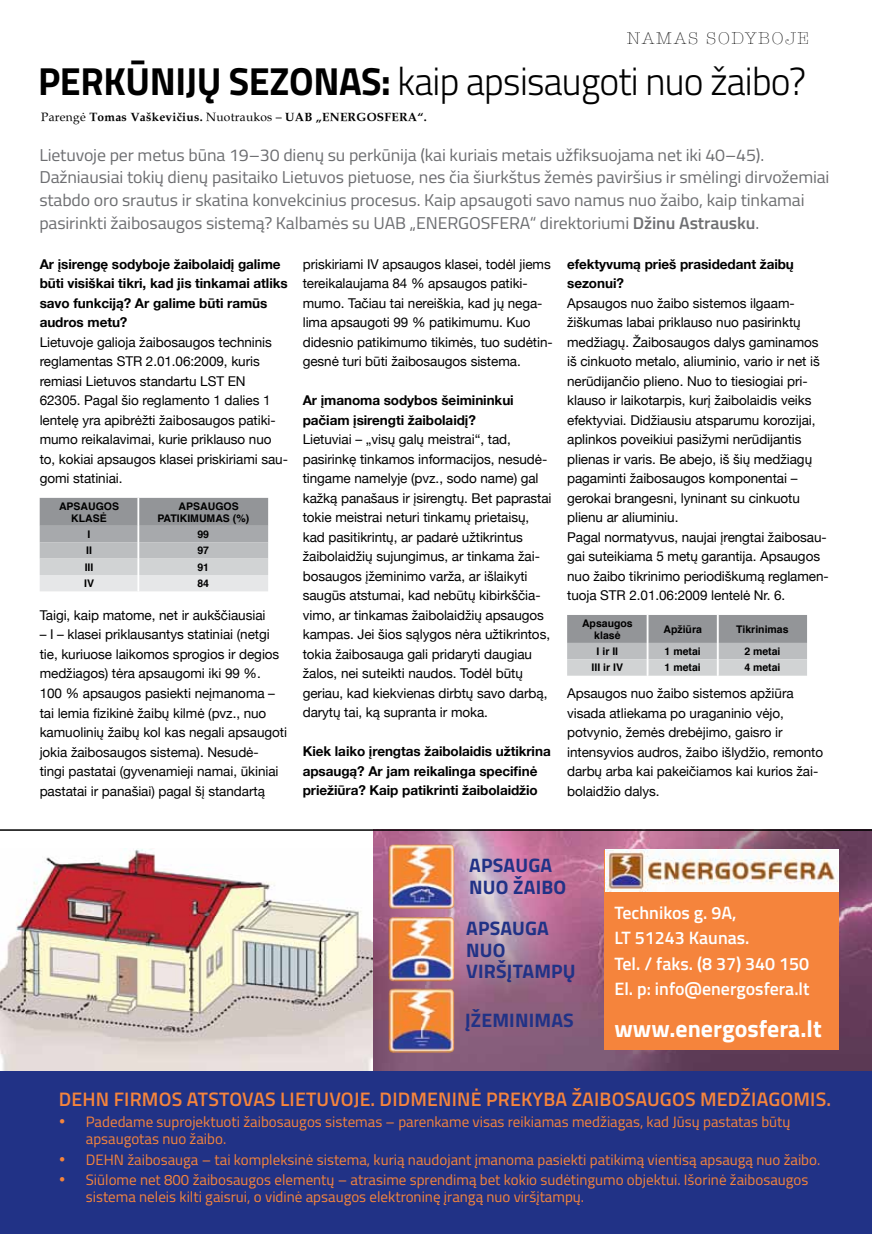
<style>
.page{position:relative;width:872px;height:1234px;background:#fff}
.page>*{position:absolute;margin:0;border:0;box-sizing:border-box;transform-origin:0 0}
.t1{font:300 39.15px "Titillium";letter-spacing:-.02em;color:#000;scale:.96 1}
.t2{font:700 23.85px "Titillium";color:#fff}
.t3{font:600 19.5px "Titillium";letter-spacing:.01em;color:#f5843c}
.t4{font:700 19.5px/21.5px "Titillium";letter-spacing:.01em;color:#213286}
.t5{font:600 17.85px/25.5px "Titillium";color:#fff}
.t6{font:300 17.4px "American Typewriter";letter-spacing:.1em;color:#000}
.t7{font:17.1px/22.5px "Titillium";letter-spacing:-.01em;color:#6d6e71;scale:1.04 1}
.t8{font:15px/16.5px "Titillium";color:#f5843c}
.t9{font:13.5px/19.5px "Helvetica Neue";letter-spacing:-.005em;color:#000}
.t10{font:700 13.5px/19.5px "Helvetica Neue";letter-spacing:-.005em;color:#000}
.t11{font:12px "Palatino LT Bold";letter-spacing:.02em;color:#000}
.t12{font:700 10.5px/11.6px "Helvetica";color:#000;text-align:center}
.s1{font-weight:700}
.s2{font-family:"Palatino LT"}
.s3{font-weight:600}
</style>
<div class="page">
<img style="left:0;top:848px;width:373px;height:223px">
<img style="left:373px;top:830px;width:499px;height:241px">
<div style="left:0;top:1071px;width:872px;height:162px;background:#213286"></div>
<div style="left:605px;top:850px;width:234px;height:200px;background:#f5843c"></div>
<img style="left:605px;top:849px;width:233px;height:41px">
<img style="left:388px;top:844px;width:66px;height:64px">
<img style="left:388px;top:916px;width:66px;height:65px">
<img style="left:388px;top:988px;width:66px;height:64px">
<hr style="left:0;top:829px;width:872px;height:1px;background:#000">
<svg style="left:40px;top:498px;width:228px;height:93px;background:#b7b9bb"></svg>
<svg style="left:567px;top:615px;width:240px;height:60px;background:#b0b2b4"></svg>
<p class="t6" style="left:627px;top:25px;width:184px">NAMAS SODYBOJE</p>
<h1 class="t1" style="left:38px;top:52px;width:801px"><span class="s1">PERKŪNIJŲ SEZONAS:</span> kaip apsisaugoti nuo žaibo?</h1>
<p class="t11" style="left:41px;top:110px;width:387px"><span class="s2">Parengė</span> Tomas Vaškevičius. <span class="s2">Nuotraukos –</span> UAB „ENERGOSFERA“.</p>
<p class="t7" style="left:39px;top:143px;width:761px">Lietuvoje per metus būna 19–30 dienų su perkūnija (kai kuriais metais užfiksuojama net iki 40–45).<br>Dažniausiai tokių dienų pasitaiko Lietuvos pietuose, nes čia šiurkštus žemės paviršius ir smėlingi dirvožemiai stabdo oro srautus ir skatina konvekcinius procesus. Kaip apsaugoti savo namus nuo žaibo, kaip tinkamai pasirinkti žaibosaugos sistemą? Kalbamės su UAB „ENERGOSFERA“ direktoriumi <span class="s3">DŽINU ASTRAUSKU</span>.</p>
<p class="t9" style="left:303px;top:255px;width:251px">priskiriami IV apsaugos klasei, todėl jiems tereikalaujama 84 % apsaugos patiki&shy;mumo. Tačiau tai nereiškia, kad jų nega&shy;lima apsaugoti 99 % patikimumu. Kuo didesnio patikimumo tikimės, tuo sudėtin&shy;gesnė turi būti žaibosaugos sistema.</p>
<p class="t10" style="left:303px;top:391px;width:212px">Ar įmanoma sodybos šeimininkui pačiam įsirengti žaibolaidį?</p>
<p class="t9" style="left:303px;top:430px;width:250px">Lietuviai – „visų galų meistrai“, tad, pasirinkę tinkamos informacijos, nesudė&shy;tingame namelyje (pvz., sodo name) gal kažką panašaus ir įsirengtų. Bet paprastai tokie meistrai neturi tinkamų prietaisų, kad pasitikrintų, ar padarė užtikrintus žaibolaidžių sujungimus, ar tinkama žai&shy;bosaugos įžeminimo varža, ar išlaikyti saugūs atstumai, kad nebūtų kibirkščia&shy;vimo, ar tinkamas žaibolaidžių apsaugos kampas. Jei šios sąlygos nėra užtikrintos, tokia žaibosauga gali pridaryti daugiau žalos, nei suteikti naudos. Todėl būtų geriau, kad kiekvienas dirbtų savo darbą, darytų tai, ką supranta ir moka.</p>
<p class="t10" style="left:303px;top:742px;width:249px">Kiek laiko įrengtas žaibolaidis užtikrina apsaugą? Ar jam reikalinga specifinė priežiūra? Kaip patikrinti žaibolaidžio</p>
<p class="t10" style="left:567px;top:254px;width:228px">efektyvumą prieš prasidedant žaibų sezonui?</p>
<p class="t9" style="left:567px;top:294px;width:263px">Apsaugos nuo žaibo sistemos ilgaam&shy;žiškumas labai priklauso nuo pasirinktų medžiagų. Žaibosaugos dalys gaminamos iš cinkuoto metalo, aliuminio, vario ir net iš nerūdijančio plieno. Nuo to tiesiogiai pri&shy;klauso ir laikotarpis, kurį žaibolaidis veiks efektyviai. Didžiausiu atsparumu korozijai, aplinkos poveikiui pasižymi nerūdijantis plienas ir varis. Be abejo, iš šių medžiagų pagaminti žaibosaugos komponentai – gerokai brangesni, lyninant su cinkuotu plienu ar aliuminiu.<br>Pagal normatyvus, naujai įrengtai žaibosau&shy;gai suteikiama 5 metų garantija. Apsaugos nuo žaibo tikrinimo periodiškumą reglamen&shy;tuoja STR 2.01.06:2009 lentelė Nr. 6.</p>
<p class="t12" style="left:582px;top:617px;width:52px">Apsaugos klasė</p>
<p class="t12" style="left:663px;top:623px;width:40px">Apžiūra</p>
<p class="t12" style="left:736px;top:623px;width:54px">Tikrinimas</p>
<p class="t12" style="left:596px;top:645px;width:23px">I ir II</p>
<p class="t12" style="left:664px;top:645px;width:38px">1 metai</p>
<p class="t12" style="left:744px;top:645px;width:38px">2 metai</p>
<p class="t12" style="left:591px;top:662px;width:33px">III ir IV</p>
<p class="t12" style="left:664px;top:662px;width:38px">1 metai</p>
<p class="t12" style="left:744px;top:662px;width:38px">4 metai</p>
<p class="t9" style="left:567px;top:684px;width:257px">Apsaugos nuo žaibo sistemos apžiūra visada atliekama po uraganinio vėjo, potvynio, žemės drebėjimo, gaisro ir intensyvios audros, žaibo išlydžio, remonto darbų arba kai pakeičiamos kai kurios žai&shy;bolaidžio dalys.</p>
<p class="t10" style="left:40px;top:254px;width:249px">Ar įsirengę sodyboje žaibolaidį galime būti visiškai tikri, kad jis tinkamai atliks savo funkciją? Ar galime būti ramūs audros metu?</p>
<p class="t9" style="left:40px;top:333px;width:250px">Lietuvoje galioja žaibosaugos techninis reglamentas STR 2.01.06:2009, kuris remiasi Lietuvos standartu LST EN 62305. Pagal šio reglamento 1 dalies 1 lentelę yra apibrėžti žaibosaugos patiki&shy;mumo reikalavimai, kurie priklauso nuo to, kokiai apsaugos klasei priskiriami sau&shy;gomi statiniai.</p>
<p class="t12" style="left:59px;top:500px;width:62px">Apsaugos klasė</p>
<p class="t12" style="left:157px;top:500px;width:93px;text-align:left;text-indent:21px">Apsaugos patikimumas (%)</p>
<p class="t12" style="left:88px;top:528px;width:3px">I</p>
<p class="t12" style="left:197px;top:528px;width:13px">99</p>
<p class="t12" style="left:86px;top:545px;width:4px">II</p>
<p class="t12" style="left:197px;top:545px;width:13px">97</p>
<p class="t12" style="left:85px;top:561px;width:4px">III</p>
<p class="t12" style="left:197px;top:561px;width:13px">91</p>
<p class="t12" style="left:84px;top:577px;width:11px">IV</p>
<p class="t12" style="left:197px;top:577px;width:13px">84</p>
<p class="t9" style="left:40px;top:606px;width:227px">Taigi, kaip matome, net ir aukščiausiai</p>
<p class="t9" style="left:40px;top:625px;width:249px">– I – klasei priklausantys statiniai (netgi tie, kuriuose laikomos sprogios ir degios medžiagos) tėra apsaugomi iki 99 %.<br>100 % apsaugos pasiekti neįmanoma – tai lemia fizikinė žaibų kilmė (pvz., nuo kamuolinių žaibų kol kas negali apsaugoti jokia žaibosaugos sistema). Nesudė&shy;tingi pastatai (gyvenamieji namai, ūkiniai pastatai ir panašiai) pagal šį standartą</p>
<h3 class="t4" style="left:469px;top:853px;width:98px">APSAUGA<br>NUO ŽAIBO</h3>
<h3 class="t4" style="left:466px;top:916px;width:111px">APSAUGA<br>NUO<br>VIRŠĮTAMPŲ</h3>
<h3 class="t4" style="left:465px;top:1007px;width:110px">ĮŽEMINIMAS</h3>
<h3 class="t5" style="left:614px;top:898px;width:196px">TECHNIKOS G. 9A,<br>LT 51243 KAUNAS.<br>TEL. / FAKS. (8 37) 340 150<br>EL. P: INFO@ENERGOSFERA.LT</h3>
<h2 class="t2" style="left:614px;top:1009px;width:209px">WWW.ENERGOSFERA.LT</h2>
<h3 class="t3" style="left:59px;top:1083px;width:773px">DEHN FIRMOS ATSTOVAS LIETUVOJE. DIDMEN IN Ė PREKYBA ŽAIBOSAUGOS MEDŽIAGOMIS.</h3>
<p class="t8" style="left:86px;top:1112px;width:706px;text-indent:-27px">• Padedame suprojektuoti žaibosaugos sistemas – parenkame visas reikiamas medžiagas, kad Jūsų pastatas būtų apsaugotas nuo žaibo.</p>
<p class="t8" style="left:59px;top:1149px;width:763px">• DEHN žaibosauga – tai kompleksinė sistema, kurią naudojant įmanoma pasiekti patikimą vientisą apsaugą nuo žaibo.</p>
<p class="t8" style="left:86px;top:1170px;width:724px;text-indent:-27px">• Siūlome net 800 žaibosaugos elementų – atrasime sprendimą bet kokio sudėtingumo objektui. Išorinė žaibosaugos sistema neleis kilti gaisrui, o vidinė apsaugos elektroninę įrangą nuo viršįtampų.</p>
</div>
